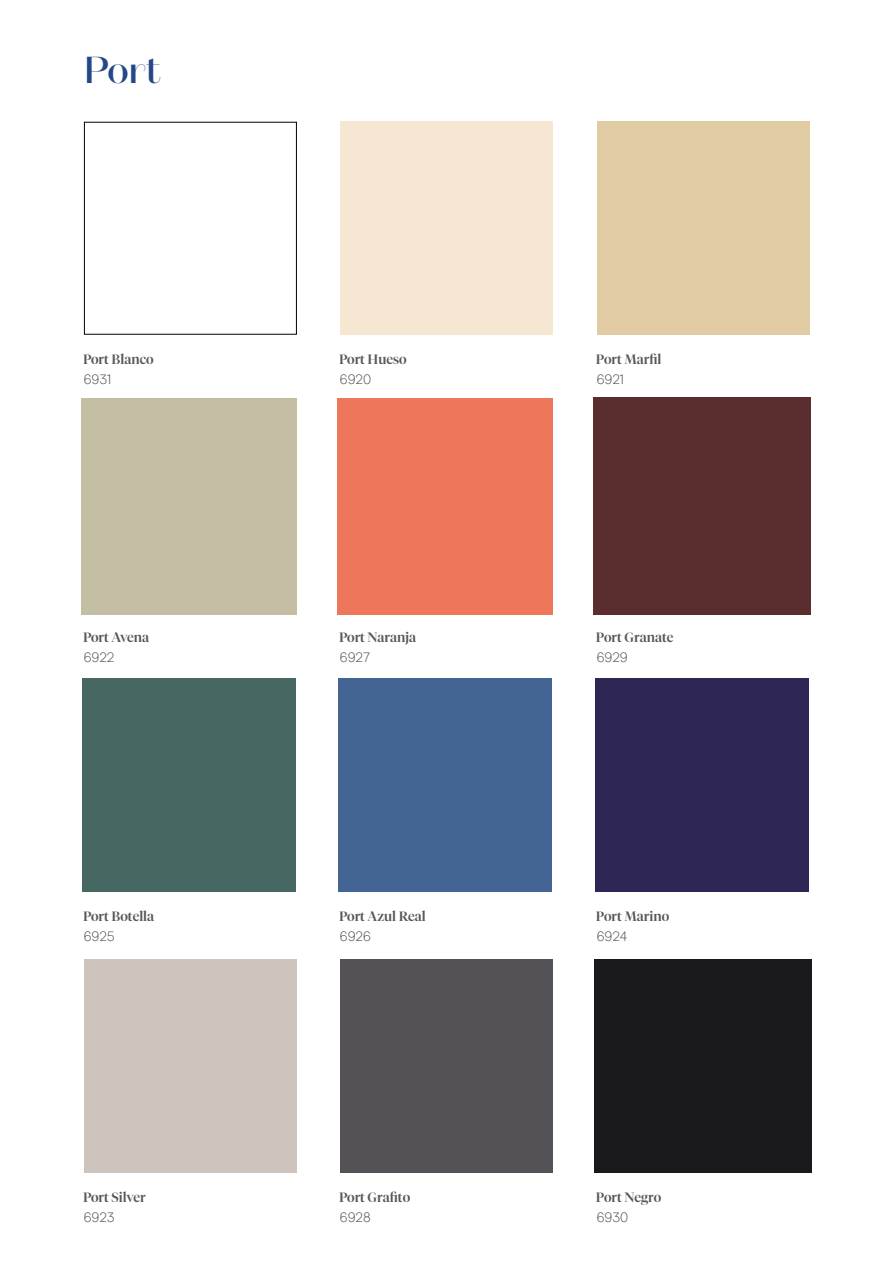
<style>
.page{position:relative;width:893px;height:1263px;background:#fff}
.page>*{position:absolute;margin:0;border:0;box-sizing:border-box;transform-origin:0 0}
.t1{font:500 37.5px "Domaine Sans Display";color:#234787}
.t2{font:500 13.5px "Tiempos Fine";color:#575756}
.t3{font:300 13.5px "Modern Era";color:#575756}
</style>
<div class="page">
<div style="left:84px;top:122px;width:213px;height:213px;border:1px solid #000"></div>
<div style="left:337px;top:398px;width:216px;height:216px;background:#ee775b"></div>
<div style="left:593px;top:397px;width:218px;height:218px;background:#5a2d2e"></div>
<div style="left:83px;top:678px;width:212px;height:213px;background:#466762"></div>
<div style="left:339px;top:678px;width:213px;height:213px;background:#446593"></div>
<div style="left:595px;top:678px;width:213px;height:213px;background:#2e2755"></div>
<div style="left:340px;top:960px;width:213px;height:212px;background:#545157"></div>
<div style="left:595px;top:960px;width:217px;height:212px;background:#19191b"></div>
<h1 class="t1" style="left:84px;top:47px;width:78px">Port</h1>
<p class="t2" style="left:83px;top:351px;width:72px">Port Blanco</p>
<p class="t2" style="left:339px;top:351px;width:69px">Port Hueso</p>
<p class="t2" style="left:596px;top:351px;width:67px">Port Marfil</p>
<p class="t3" style="left:84px;top:372px;width:29px">6931</p>
<p class="t3" style="left:340px;top:372px;width:33px">6920</p>
<p class="t3" style="left:597px;top:372px;width:29px">6921</p>
<p class="t2" style="left:83px;top:629px;width:68px">Port Avena</p>
<p class="t2" style="left:339px;top:629px;width:78px">Port Naranja</p>
<p class="t2" style="left:596px;top:629px;width:79px">Port Granate</p>
<p class="t3" style="left:84px;top:650px;width:32px">6922</p>
<p class="t3" style="left:340px;top:650px;width:32px">6927</p>
<p class="t3" style="left:597px;top:650px;width:32px">6929</p>
<p class="t2" style="left:83px;top:908px;width:73px">Port Botella</p>
<p class="t2" style="left:339px;top:908px;width:88px">Port Azul Real</p>
<p class="t2" style="left:596px;top:908px;width:75px">Port Marino</p>
<p class="t3" style="left:84px;top:929px;width:33px">6925</p>
<p class="t3" style="left:340px;top:929px;width:32px">6926</p>
<p class="t3" style="left:597px;top:929px;width:32px">6924</p>
<p class="t2" style="left:83px;top:1189px;width:64px">Port Silver</p>
<p class="t2" style="left:339px;top:1189px;width:73px">Port Grafito</p>
<p class="t2" style="left:596px;top:1189px;width:67px">Port Negro</p>
<p class="t3" style="left:84px;top:1210px;width:32px">6923</p>
<p class="t3" style="left:340px;top:1210px;width:32px">6928</p>
<p class="t3" style="left:597px;top:1210px;width:33px">6930</p>
</div>
